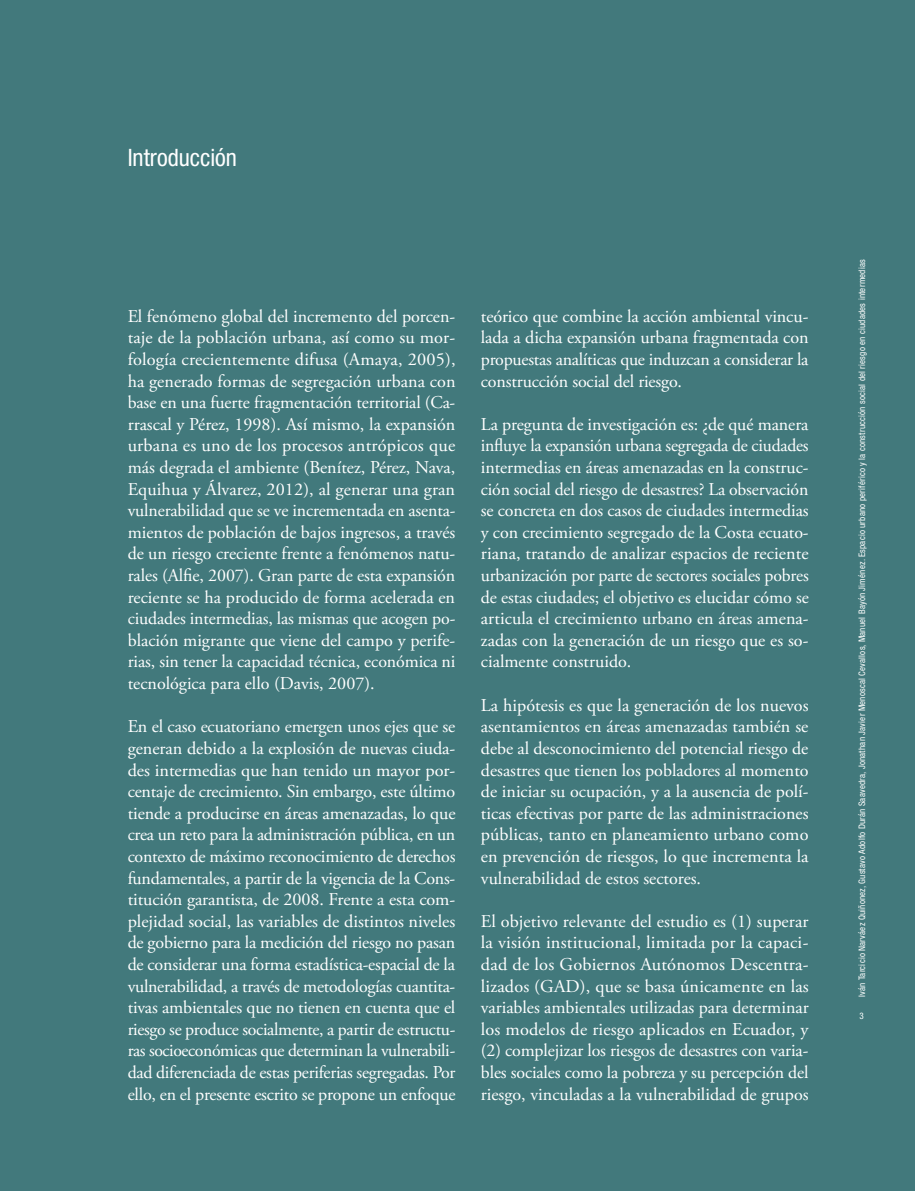
<style>
.page{position:relative;width:915px;height:1191px;background:#fff}
.page>*{position:absolute;margin:0;border:0;box-sizing:border-box;transform-origin:0 0}
.Título1{font:condensed 24px "Helvetica Neue LT Std";color:#fff}
.Cuerpo_texto_2{font:18px/21.6px "Adobe Garamond Pro";color:#fff;text-align:justify}
.t1{font:condensed 9px "Helvetica Neue LT Std";letter-spacing:.02em;color:#fff}
</style>
<div class="page">
<div style="left:0;top:0;width:914px;height:1191px;background:#42797c"></div>
<p class="Título1" style="left:128px;top:144px;width:111px">Introducción</p>
<p class="Cuerpo_texto_2" style="left:128px;top:306px;width:329px">El fenómeno global del incremento del porcen&shy;taje de la población urbana, así como su mor&shy;fología crecientemente difusa (Amaya, 2005), ha generado formas de segregación urbana con base en una fuerte fragmentación territorial (Ca&shy;rrascal y Pérez, 1998). Así mismo, la expansión urbana es uno de los procesos antrópicos que más degrada el ambiente (Benítez, Pérez, Nava, Equihua y Álvarez, 2012), al generar una gran vulnerabilidad que se ve incrementada en asenta&shy;mientos de población de bajos ingresos, a través de un riesgo creciente frente a fenómenos natu&shy;rales (Alfie, 2007). Gran parte de esta expansión reciente se ha producido de forma acelerada en ciudades intermedias, las mismas que acogen po&shy;blación migrante que viene del campo y perife&shy;rias, sin tener la capacidad técnica, económica ni tecnológica para ello (Davis, 2007).</p>
<p class="Cuerpo_texto_2" style="left:128px;top:716px;width:329px">En el caso ecuatoriano emergen unos ejes que se generan debido a la explosión de nuevas ciuda&shy;des intermedias que han tenido un mayor por&shy;centaje de crecimiento. Sin embargo, este último tiende a producirse en áreas amenazadas, lo que crea un reto para la administración pública, en un contexto de máximo reconocimiento de derechos fundamentales, a partir de la vigencia de la Cons&shy;titución garantista, de 2008. Frente a esta com&shy;plejidad social, las variables de distintos niveles de gobierno para la medición del riesgo no pasan de considerar una forma estadística-espacial de la vulnerabilidad, a través de metodologías cuantita&shy;tivas ambientales que no tienen en cuenta que el riesgo se produce socialmente, a partir de estructu&shy;ras socioeconómicas que determinan la vulnerabili&shy;dad diferenciada de estas periferias segregadas. Por ello, en el presente escrito se propone un enfoque</p>
<p class="Cuerpo_texto_2" style="left:480px;top:306px;width:329px">teórico que combine la acción ambiental vincu&shy;lada a dicha expansión urbana fragmentada con propuestas analíticas que induzcan a considerar la construcción social del riesgo.</p>
<p class="Cuerpo_texto_2" style="left:480px;top:414px;width:329px">La pregunta de investigación es: ¿de qué manera influye la expansión urbana segregada de ciudades intermedias en áreas amenazadas en la construc&shy;ción social del riesgo de desastres? La observación se concreta en dos casos de ciudades intermedias y con crecimiento segregado de la Costa ecuato&shy;riana, tratando de analizar espacios de reciente urbanización por parte de sectores sociales pobres de estas ciudades; el objetivo es elucidar cómo se articula el crecimiento urbano en áreas amena&shy;zadas con la generación de un riesgo que es so&shy;cialmente construido.</p>
<p class="Cuerpo_texto_2" style="left:480px;top:695px;width:329px">La hipótesis es que la generación de los nuevos asentamientos en áreas amenazadas también se debe al desconocimiento del potencial riesgo de desastres que tienen los pobladores al momento de iniciar su ocupación, y a la ausencia de polí&shy;ticas efectivas por parte de las administraciones públicas, tanto en planeamiento urbano como en prevención de riesgos, lo que incrementa la vulnerabilidad de estos sectores.</p>
<p class="Cuerpo_texto_2" style="left:480px;top:911px;width:329px">El objetivo relevante del estudio es (1) superar la visión institucional, limitada por la capaci&shy;dad de los Gobiernos Autónomos Descentra&shy;lizados (GAD), que se basa únicamente en las variables ambientales utilizadas para determinar los modelos de riesgo aplicados en Ecuador, y (2) complejizar los riesgos de desastres con varia&shy;bles sociales como la pobreza y su percepción del riesgo, vinculadas a la vulnerabilidad de grupos</p>
<p class="t1" style="left:856px;top:996px;width:738px;rotate:-90deg">Iván Tarcicio Narváez Quiñonez, Gustavo Adolfo Durán Saavedra, Jonathan Javier Menoscal Cevallos, Manuel Bayón Jiménez. Espacio urbano periférico y la construcción social del riesgo en ciudades intermedias</p>
<p class="t1" style="left:859px;top:1010px;width:6px">3</p>
</div>
